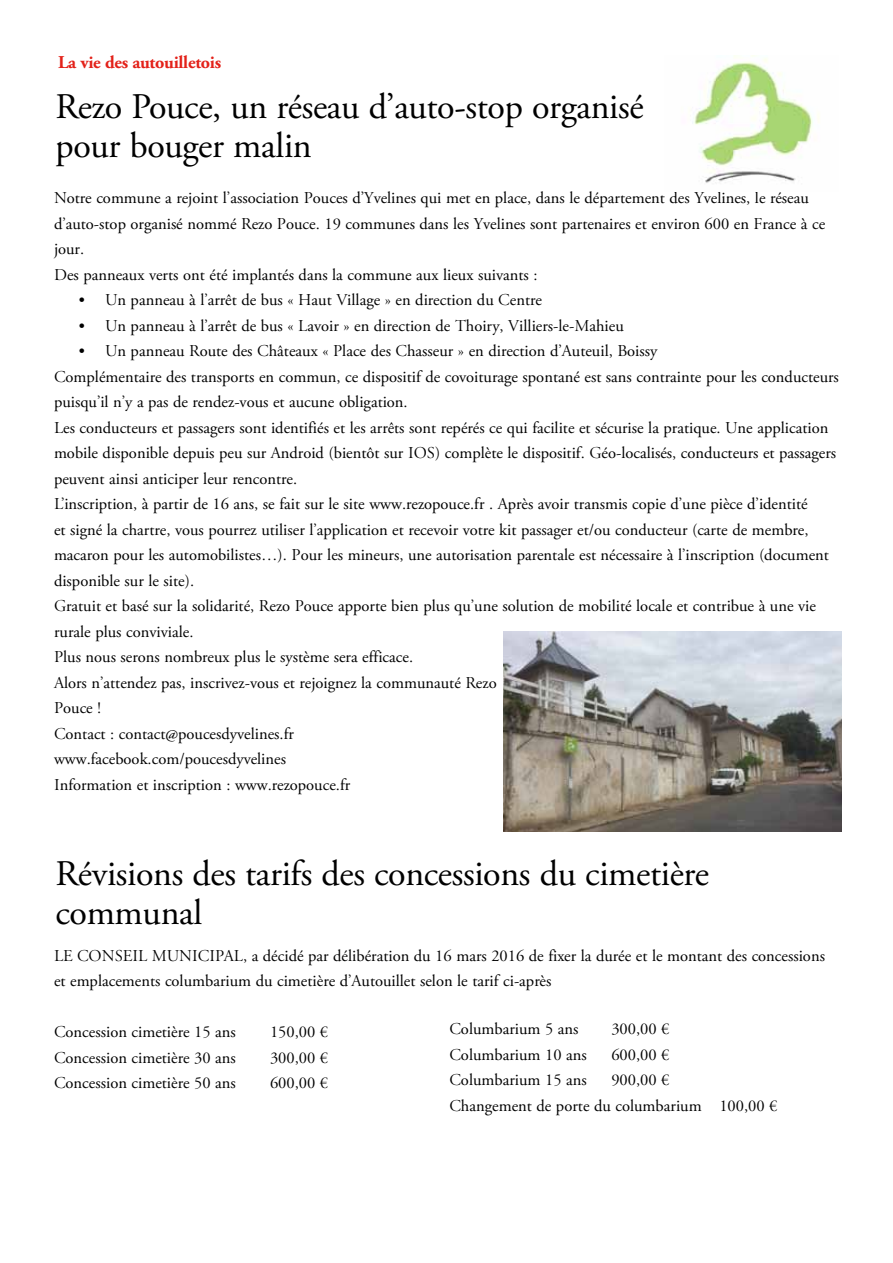
<style>
.page{position:relative;width:893px;height:1263px;background:#fff}
.page>*{position:absolute;margin:0;border:0;box-sizing:border-box;transform-origin:0 0}
.t1{font:36px/39px "Adobe Garamond Pro";letter-spacing:-.01em;color:#000}
.t2{font:700 18px "Adobe Garamond Pro";letter-spacing:-.015em;color:#e32119}
.t3{font:16.5px/25.5px "Adobe Garamond Pro";color:#000}
</style>
<div class="page">
<img style="left:692px;top:55px;width:127px;height:128px">
<img style="left:503px;top:631px;width:339px;height:201px">
<p class="t2" style="left:58px;top:52px;width:165px">La vie des autouilletois</p>
<h1 class="t1" style="left:55px;top:89px;width:590px">Rezo Pouce, un réseau d’auto-stop organisé pour bouger malin</h1>
<p class="t3" style="left:54px;top:186px;width:773px">Notre commune a rejoint l’association Pouces d’Yvelines qui met en place, dans le département des Yvelines, le réseau d’auto-stop organisé nommé Rezo Pouce. 19 communes dans les Yvelines sont partenaires et environ 600 en France à ce jour.<br>Des panneaux verts ont été implantés dans la commune aux lieux suivants :</p>
<p class="t3" style="left:78px;top:288px;width:465px">• Un panneau à l’arrêt de bus « Haut Village » en direction du Centre</p>
<p class="t3" style="left:78px;top:313px;width:547px">• Un panneau à l’arrêt de bus « Lavoir » en direction de Thoiry, Villiers-le-Mahieu</p>
<p class="t3" style="left:54px;top:339px;width:786px;text-indent:24px">• Un panneau Route des Châteaux « Place des Chasseur » en direction d’Auteuil, Boissy<br>Complémentaire des transports en commun, ce dispositif de covoiturage spontané est sans contrainte pour les conducteurs puisqu’il n’y a pas de rendez-vous et aucune obligation.<br>Les conducteurs et passagers sont identifiés et les arrêts sont repérés ce qui facilite et sécurise la pratique. Une application mobile disponible depuis peu sur Android (bientôt sur IOS) complète le dispositif. Géo-localisés, conducteurs et passagers peuvent ainsi anticiper leur rencontre.<br>L’inscription, à partir de 16 ans, se fait sur le site www.rezopouce.fr . Après avoir transmis copie d’une pièce d’identité<br>et signé la chartre, vous pourrez utiliser l’application et recevoir votre kit passager et/ou conducteur (carte de membre, macaron pour les automobilistes…). Pour les mineurs, une autorisation parentale est nécessaire à l’inscription (document disponible sur le site).<br>Gratuit et basé sur la solidarité, Rezo Pouce apporte bien plus qu’une solution de mobilité locale et contribue à une vie rurale plus conviviale.<br>Plus nous serons nombreux plus le système sera efficace.<br>Alors n’attendez pas, inscrivez-vous et rejoignez la communauté Rezo<br>Pouce !<br>Contact : contact@poucesdyvelines.fr<br>www.facebook.com/poucesdyvelines<br>Information et inscription : www.rezopouce.fr</p>
<h1 class="t1" style="left:55px;top:856px;width:655px">Révisions des tarifs des concessions du cimetière communal</h1>
<p class="t3" style="left:54px;top:943px;width:772px">LE CONSEIL MUNICIPAL, a décidé par délibération du 16 mars 2016 de fixer la durée et le montant des concessions et emplacements columbarium du cimetière d’Autouillet selon le tarif ci-après</p>
<p class="t3" style="left:54px;top:1020px;width:183px">Concession cimetière 15 ans</p>
<p class="t3" style="left:270px;top:1020px;width:60px">150,00 €</p>
<p class="t3" style="left:54px;top:1045px;width:183px">Concession cimetière 30 ans</p>
<p class="t3" style="left:270px;top:1045px;width:60px">300,00 €</p>
<p class="t3" style="left:54px;top:1071px;width:183px">Concession cimetière 50 ans</p>
<p class="t3" style="left:270px;top:1071px;width:60px">600,00 €</p>
<p class="t3" style="left:449px;top:1017px;width:131px">Columbarium 5 ans</p>
<p class="t3" style="left:611px;top:1017px;width:60px">300,00 €</p>
<p class="t3" style="left:449px;top:1042px;width:139px">Columbarium 10 ans</p>
<p class="t3" style="left:611px;top:1042px;width:60px">600,00 €</p>
<p class="t3" style="left:449px;top:1068px;width:139px">Columbarium 15 ans</p>
<p class="t3" style="left:449px;top:1068px;width:330px;text-indent:162px">900,00 €<br>Changement de porte du columbarium 100,00 €</p>
</div>
